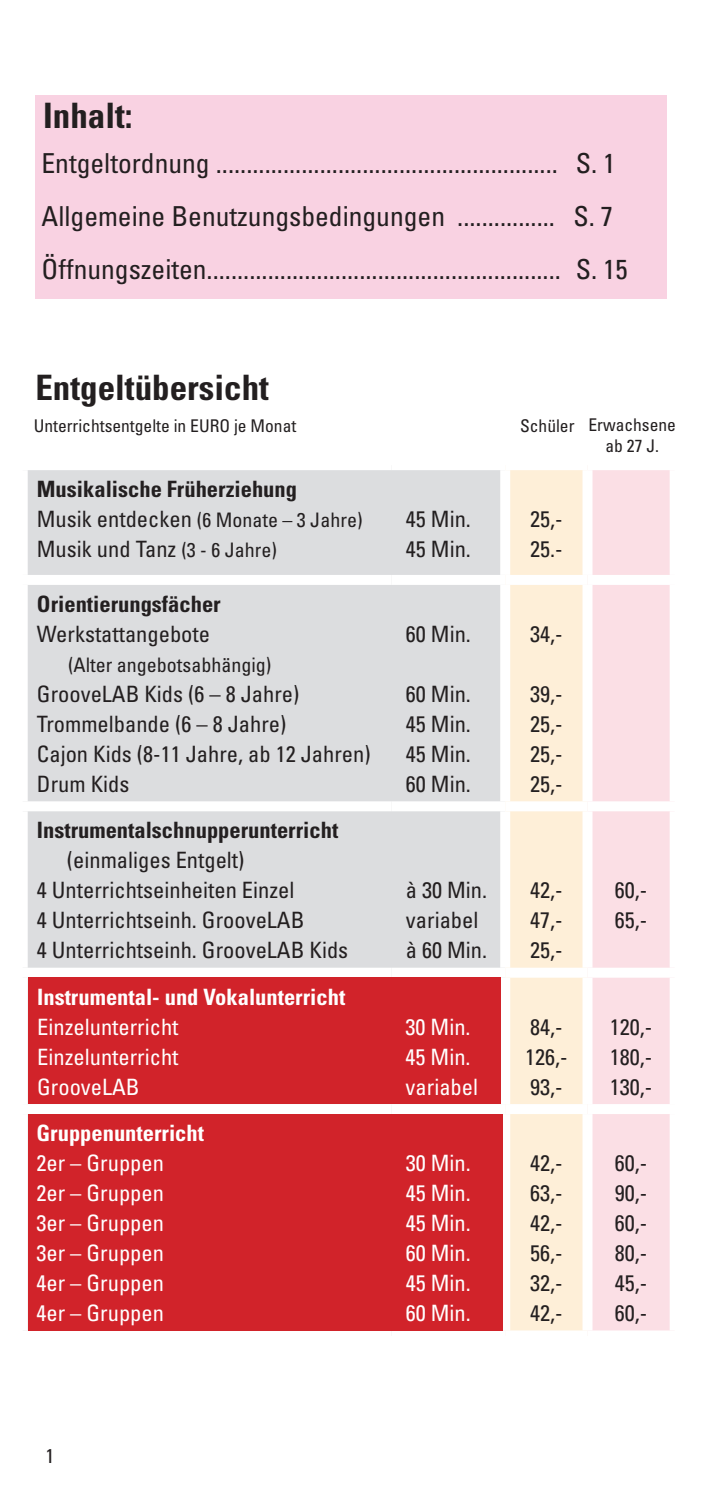
<style>
.page{position:relative;width:702px;height:1503px;background:#fff}
.page>*{position:absolute;margin:0;border:0;box-sizing:border-box;transform-origin:0 0}
.t1{font:700 condensed 35px "Univers";color:#231f20}
.t2{font:condensed 27.5px/53px "Univers";color:#231f20}
.t3{font:condensed 22.5px/30px "Univers";color:#231f20}
.t4{font:condensed 22.5px/30px "Univers";color:#fff;text-align:justify}
.t5{font:700 condensed 22.5px "Univers";color:#231f20}
.t6{font:700 condensed 22.5px "Univers";color:#fff}
.t7{font:condensed 20px "Univers";color:#231f20}
.t8{font:condensed 17.5px/21px "Univers";color:#231f20}
.s1{font-size:22.5px}
.s2{font-size:20px}
</style>
<div class="page">
<div style="left:28px;top:470px;width:472px;height:497px;background:#dcdddf"></div>
<div style="left:510px;top:470px;width:72px;height:860px;background:#feefd8"></div>
<div style="left:592px;top:470px;width:77px;height:860px;background:#fbdfe5"></div>
<div style="left:18px;top:575px;width:374px;height:10px;background:#fff"></div>
<div style="left:392px;top:575px;width:113px;height:10px;background:#fff"></div>
<div style="left:505px;top:575px;width:82px;height:10px;background:#fff"></div>
<div style="left:587px;top:575px;width:92px;height:10px;background:#fff"></div>
<div style="left:18px;top:801px;width:374px;height:10px;background:#fff"></div>
<div style="left:392px;top:801px;width:113px;height:10px;background:#fff"></div>
<div style="left:505px;top:801px;width:82px;height:10px;background:#fff"></div>
<div style="left:587px;top:801px;width:92px;height:10px;background:#fff"></div>
<div style="left:505px;top:967px;width:82px;height:10px;background:#fff"></div>
<div style="left:587px;top:967px;width:92px;height:10px;background:#fff"></div>
<div style="left:505px;top:1104px;width:82px;height:10px;background:#fff"></div>
<div style="left:587px;top:1104px;width:92px;height:10px;background:#fff"></div>
<div style="left:35px;top:96px;width:631px;height:203px;background:#f9d2e2"></div>
<div style="left:28px;top:977px;width:473px;height:127px;background:#d1232a"></div>
<div style="left:28px;top:1114px;width:474px;height:216px;background:#d1232a"></div>
<h1 class="t1" style="left:43px;top:94px;width:91px">Inhalt:</h1>
<p class="t2" style="left:42px;top:136px;width:587px">Entgeltordnung ........................................................ S. 1<br>Allgemeine Benutzungsbedingungen ................ S. 7<br>Öffnungszeiten.......................................................... S. 15</p>
<h1 class="t1" style="left:35px;top:366px;width:235px">Entgeltübersicht</h1>
<p class="t8" style="left:34px;top:414px;width:264px">Unterrichtsentgelte in EURO je Monat</p>
<p class="t8" style="left:605px;top:413px;width:72px;text-indent:-85px">Schüler Erwachsene ab 27 J.</p>
<p class="t5" style="left:37px;top:475px;width:261px">Musikalische Früherziehung</p>
<p class="t7" style="left:37px;top:507px;width:327px"><span class="s1">Musik entdecken</span> (6 Monate – 3 Jahre)</p>
<p class="t3" style="left:37px;top:534px;width:241px">Musik und Tanz <span class="s2">(3 - 6 Jahre)</span></p>
<p class="t5" style="left:37px;top:590px;width:185px">Orientierungsfächer</p>
<p class="t3" style="left:37px;top:618px;width:175px">Werkstattangebote</p>
<p class="t7" style="left:68px;top:652px;width:205px">(Alter angebotsabhängig)</p>
<p class="t3" style="left:37px;top:678px;width:335px">GrooveLAB Kids (6 – 8 Jahre)<br>Trommelbande (6 – 8 Jahre)<br>Cajon Kids (8-11 Jahre, ab 12 Jahren)<br>Drum Kids</p>
<p class="t5" style="left:37px;top:816px;width:303px">Instrumentalschnupperunterricht</p>
<p class="t3" style="left:37px;top:845px;width:313px;text-indent:30px">(einmaliges Entgelt)<br>4 Unterrichtseinheiten Einzel<br>4 Unterrichtseinh. GrooveLAB<br>4 Unterrichtseinh. GrooveLAB Kids</p>
<p class="t6" style="left:37px;top:983px;width:309px">Instrumental- und Vokalunterricht</p>
<p class="t4" style="left:37px;top:1011px;width:143px">Einzelunterricht Einzelunterricht GrooveLAB</p>
<p class="t6" style="left:36px;top:1119px;width:169px">Gruppenunterricht</p>
<p class="t4" style="left:36px;top:1147px;width:129px">2er – Gruppen 2er – Gruppen 3er – Gruppen 3er – Gruppen 4er – Gruppen 4er – Gruppen</p>
<p class="t3" style="left:406px;top:504px;width:66px">45 Min.<br>45 Min.</p>
<p class="t3" style="left:530px;top:504px;width:34px">25,-<br>25.-</p>
<p class="t3" style="left:406px;top:618px;width:66px">60 Min.</p>
<p class="t3" style="left:406px;top:678px;width:66px;text-align:justify">60 Min.<br>45 Min.<br>45 Min.<br>60 Min.</p>
<p class="t3" style="left:530px;top:618px;width:34px">34,-</p>
<p class="t3" style="left:530px;top:678px;width:34px;text-align:justify">39,- 25,- 25,- 25,-</p>
<p class="t3" style="left:406px;top:875px;width:83px">à 30 Min. variabel à 60 Min.</p>
<p class="t3" style="left:530px;top:875px;width:34px;text-align:justify">42,- 47,- 25,-</p>
<p class="t3" style="left:614px;top:875px;width:34px">60,-<br>65,-</p>
<p class="t4" style="left:405px;top:1011px;width:74px;text-align:left">30 Min.<br>45 Min. variabel</p>
<p class="t4" style="left:406px;top:1147px;width:66px">30 Min.<br>45 Min.<br>45 Min.<br>60 Min.<br>45 Min.<br>60 Min.</p>
<p class="t3" style="left:525px;top:1011px;width:44px">84,-<br>126,-<br>93,-</p>
<p class="t3" style="left:609px;top:1011px;width:44px;text-align:justify">120,- 180,- 130,-</p>
<p class="t3" style="left:530px;top:1147px;width:34px;text-align:justify">42,- 63,- 42,- 56,- 32,- 42,-</p>
<p class="t3" style="left:614px;top:1147px;width:34px;text-align:justify">60,- 90,- 60,- 80,- 45,- 60,-</p>
<p class="t7" style="left:45px;top:1443px;width:10px">1</p>
</div>
